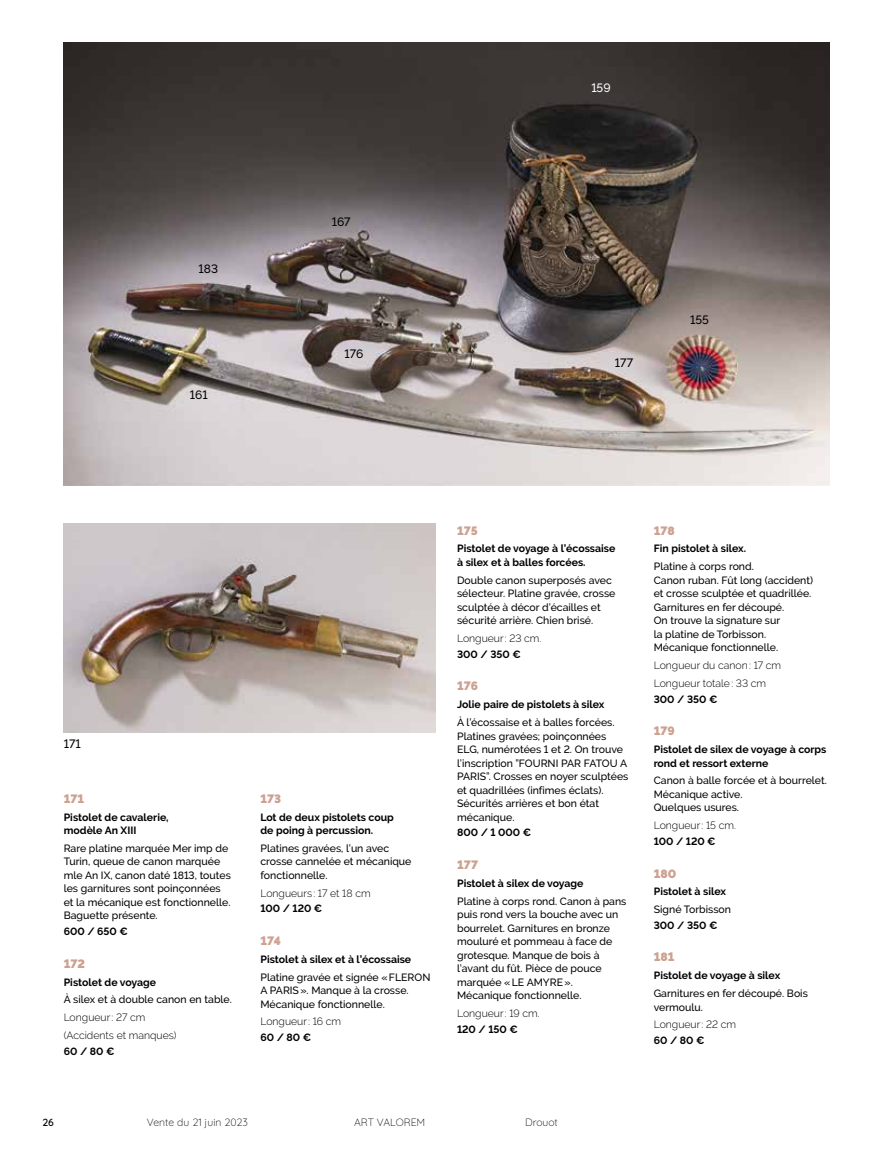
<style>
.page{position:relative;width:893px;height:1149px;background:#fff}
.page>*{position:absolute;margin:0;border:0;box-sizing:border-box;transform-origin:0 0}
.t1{font:900 12px "Raleway";color:#cda190}
.t2{font:500 12px "Raleway";color:#000}
.t3{font:500 12px "Raleway";color:#fff}
.t4{font:500 10.5px/13.5px "Raleway";color:#000}
.t5{font:700 10.5px/13.5px "Raleway";color:#000}
.t6{font:300 10.5px/17.7px "Raleway";color:#000}
.t7{font:300 10.5px "Quicksand";color:#000}
.t8{font:500 10.5px "Quicksand";color:#000}
</style>
<div class="page">
<img style="left:64px;top:43px;width:765px;height:442px">
<img style="left:64px;top:523px;width:372px;height:209px">
<p class="t2" style="left:199px;top:262px;width:21px">183</p>
<p class="t2" style="left:190px;top:387px;width:19px">161</p>
<p class="t2" style="left:332px;top:215px;width:20px">167</p>
<p class="t2" style="left:345px;top:347px;width:20px">176</p>
<p class="t3" style="left:591px;top:81px;width:21px">159</p>
<p class="t2" style="left:615px;top:356px;width:20px">177</p>
<p class="t2" style="left:690px;top:313px;width:20px">155</p>
<p class="t2" style="left:64px;top:737px;width:18px">171</p>
<p class="t1" style="left:64px;top:791px;width:22px">171</p>
<p class="t5" style="left:64px;top:810px;width:106px">Pistolet de cavalerie, modèle An XIII</p>
<p class="t4" style="left:64px;top:841px;width:169px">Rare platine marquée Mer imp de<br>Turin, queue de canon marquée mle An IX, canon daté 1813, toutes les garnitures sont poinçonnées et la mécanique est fonctionnelle.<br>Baguette présente.</p>
<p class="t5" style="left:64px;top:924px;width:66px">600 / 650 €</p>
<p class="t1" style="left:64px;top:956px;width:23px">172</p>
<p class="t5" style="left:64px;top:974px;width:94px">Pistolet de voyage</p>
<p class="t4" style="left:64px;top:992px;width:170px">À silex et à double canon en table.</p>
<p class="t6" style="left:64px;top:1008px;width:114px">Longueur: 27 cm (Accidents et manques)</p>
<p class="t5" style="left:64px;top:1043px;width:52px">60 / 80 €</p>
<p class="t1" style="left:260px;top:791px;width:22px">173</p>
<p class="t5" style="left:260px;top:810px;width:135px">Lot de deux pistolets coup de poing à percussion.</p>
<p class="t4" style="left:260px;top:841px;width:153px">Platines gravées, l’un avec crosse cannelée et mécanique fonctionnelle.</p>
<p class="t6" style="left:260px;top:883px;width:112px">Longueurs : 17 et 18 cm</p>
<p class="t5" style="left:260px;top:901px;width:63px">100 / 120 €</p>
<p class="t1" style="left:260px;top:933px;width:22px">174</p>
<p class="t5" style="left:260px;top:952px;width:152px">Pistolet à silex et à l’écossaise</p>
<p class="t4" style="left:260px;top:969px;width:171px">Platine gravée et signée «FLERON<br>A PARIS». Manque à la crosse.<br>Mécanique fonctionnelle.</p>
<p class="t6" style="left:260px;top:1012px;width:82px">Longueur: 16 cm</p>
<p class="t5" style="left:260px;top:1030px;width:52px">60 / 80 €</p>
<p class="t1" style="left:457px;top:523px;width:22px">175</p>
<p class="t5" style="left:457px;top:542px;width:160px">Pistolet de voyage à l’écossaise à silex et à balles forcées.</p>
<p class="t4" style="left:457px;top:573px;width:160px">Double canon superposés avec sélecteur. Platine gravée, crosse sculptée à décor d’écailles et sécurité arrière. Chien brisé.</p>
<p class="t6" style="left:457px;top:629px;width:86px">Longueur: 23 cm.</p>
<p class="t5" style="left:457px;top:647px;width:65px">300 / 350 €</p>
<p class="t1" style="left:457px;top:679px;width:22px">176</p>
<p class="t5" style="left:457px;top:697px;width:149px">Jolie paire de pistolets à silex</p>
<p class="t4" style="left:457px;top:715px;width:173px">À l’écossaise et à balles forcées.<br>Platines gravées; poinçonnées<br>ELG, numérotées 1 et 2. On trouve l’inscription ”FOURNI PAR FATOU A<br>PARIS”. Crosses en noyer sculptées et quadrillées (infimes éclats).<br>Sécurités arrières et bon état mécanique.</p>
<p class="t5" style="left:457px;top:825px;width:76px">800 / 1 000 €</p>
<p class="t1" style="left:457px;top:857px;width:23px">177</p>
<p class="t5" style="left:457px;top:876px;width:128px">Pistolet à silex de voyage</p>
<p class="t4" style="left:457px;top:893px;width:171px">Platine à corps rond. Canon à pans puis rond vers la bouche avec un bourrelet. Garnitures en bronze mouluré et pommeau à face de grotesque. Manque de bois à l’avant du fût. Pièce de pouce marquée «LE AMYRE».<br>Mécanique fonctionnelle.</p>
<p class="t6" style="left:457px;top:1003px;width:84px">Longueur: 19 cm.</p>
<p class="t5" style="left:457px;top:1021px;width:62px">120 / 150 €</p>
<p class="t8" style="left:43px;top:1113px;width:13px">26</p>
<p class="t7" style="left:147px;top:1113px;width:103px">Vente du 21 juin 2023</p>
<p class="t7" style="left:354px;top:1113px;width:73px">ART VALOREM</p>
<p class="t7" style="left:525px;top:1113px;width:34px">Drouot</p>
<p class="t1" style="left:654px;top:523px;width:23px">178</p>
<p class="t5" style="left:654px;top:542px;width:94px">Fin pistolet à silex.</p>
<p class="t4" style="left:654px;top:559px;width:161px">Platine à corps rond.<br>Canon ruban. Fût long (accident) et crosse sculptée et quadrillée.<br>Garnitures en fer découpé.<br>On trouve la signature sur<br>la platine de Torbisson.<br>Mécanique fonctionnelle.</p>
<p class="t6" style="left:654px;top:656px;width:129px">Longueur du canon: 17 cm<br>Longueur totale: 33 cm</p>
<p class="t5" style="left:654px;top:692px;width:65px">300 / 350 €</p>
<p class="t1" style="left:654px;top:723px;width:23px">179</p>
<p class="t5" style="left:654px;top:742px;width:174px">Pistolet de silex de voyage à corps rond et ressort externe</p>
<p class="t4" style="left:654px;top:773px;width:175px">Canon à balle forcée et à bourrelet.<br>Mécanique active.<br>Quelques usures.</p>
<p class="t6" style="left:654px;top:816px;width:84px">Longueur: 15 cm.</p>
<p class="t5" style="left:654px;top:834px;width:63px">100 / 120 €</p>
<p class="t1" style="left:654px;top:866px;width:24px">180</p>
<p class="t5" style="left:654px;top:884px;width:74px">Pistolet à silex</p>
<p class="t4" style="left:654px;top:902px;width:79px">Signé Torbisson</p>
<p class="t5" style="left:654px;top:918px;width:65px">300 / 350 €</p>
<p class="t1" style="left:654px;top:949px;width:22px">181</p>
<p class="t5" style="left:654px;top:968px;width:128px">Pistolet de voyage à silex</p>
<p class="t4" style="left:654px;top:986px;width:156px">Garnitures en fer découpé. Bois vermoulu.</p>
<p class="t6" style="left:654px;top:1015px;width:84px">Longueur: 22 cm</p>
<p class="t5" style="left:654px;top:1033px;width:52px">60 / 80 €</p>
</div>
